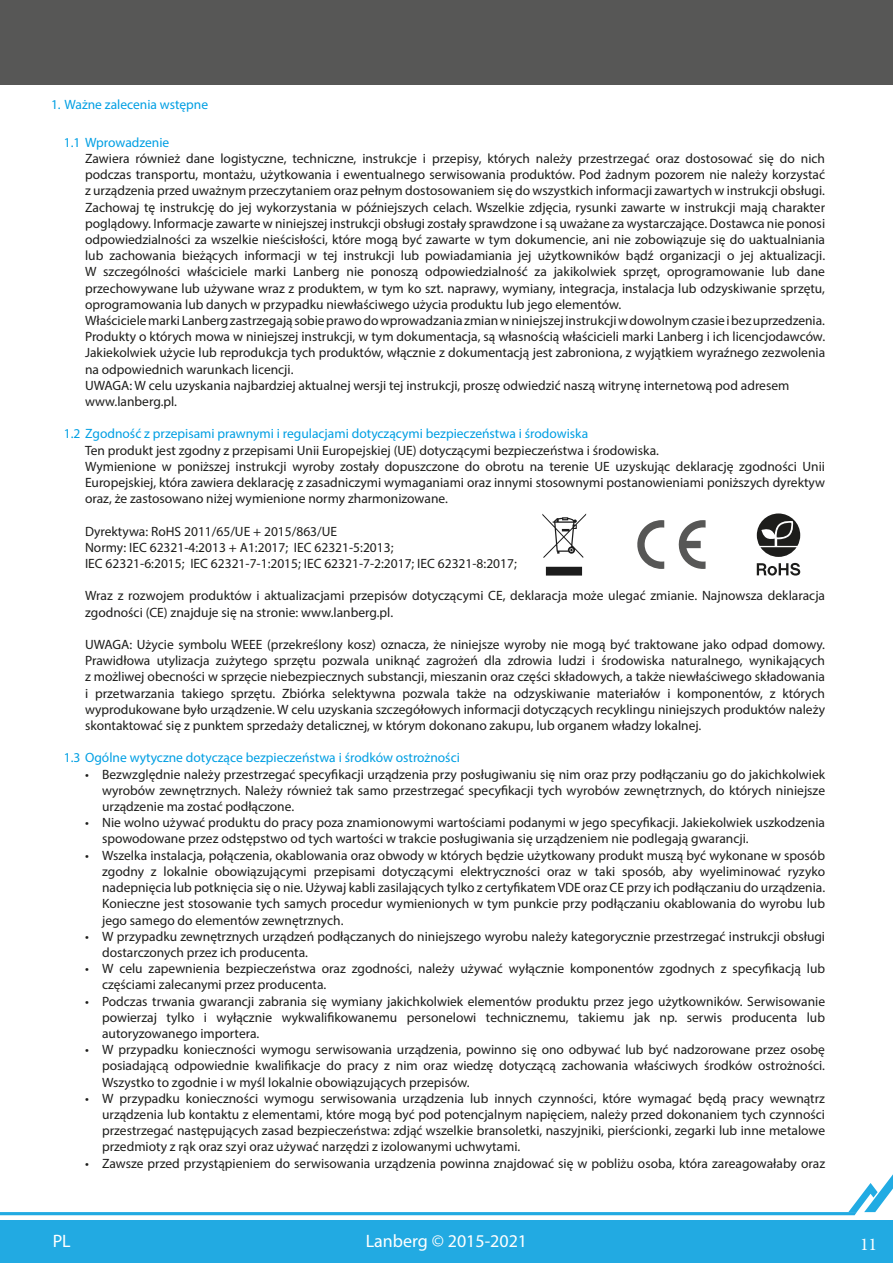
<style>
.page{position:relative;width:893px;height:1263px;background:#fff}
.page>*{position:absolute;margin:0;border:0;box-sizing:border-box;transform-origin:0 0}
.t1{font:18px "Myriad Pro";color:#fff}
.t2{font:18px "Minion Pro";color:#fff}
.t3{font:13.5px/16.2px "Myriad Pro";color:#1d1d1b}
.t4{font:13.5px "Myriad Pro";color:#009fe3}
</style>
<div class="page">
<div style="left:0;top:0;width:893px;height:84px;background:#575756"></div>
<div style="left:0;top:1220px;width:893px;height:43px;background:#22aae2"></div>
<svg style="left:0;top:1174px;width:893px;height:41px"></svg>
<svg style="left:678px;top:520px;width:28px;height:49px"></svg>
<svg style="left:637px;top:520px;width:27px;height:49px"></svg>
<svg style="left:542px;top:513px;width:44px;height:63px"></svg>
<svg style="left:757px;top:563px;width:43px;height:13px"></svg>
<svg style="left:757px;top:513px;width:43px;height:44px"></svg>
<p class="t4" style="left:51px;top:96px;width:159px">1. Ważne zalecenia wstępne</p>
<p class="t4" style="left:64px;top:134px;width:107px">1.1 Wprowadzenie</p>
<p class="t3" style="left:85px;top:150px;width:742px">Zawiera również dane logistyczne, techniczne, instrukcje i przepisy, których należy przestrzegać oraz dostosować się do nich podczas transportu, montażu, użytkowania i ewentualnego serwisowania produktów. Pod żadnym pozorem nie należy korzystać z urządzenia przed uważnym przeczytaniem oraz pełnym dostosowaniem się do wszystkich informacji zawartych w instrukcji obsługi.<br>Zachowaj tę instrukcję do jej wykorzystania w późniejszych celach. Wszelkie zdjęcia, rysunki zawarte w instrukcji mają charakter poglądowy. Informacje zawarte w niniejszej instrukcji obsługi zostały sprawdzone i są uważane za wystarczające. Dostawca nie ponosi odpowiedzialności za wszelkie nieścisłości, które mogą być zawarte w tym dokumencie, ani nie zobowiązuje się do uaktualniania lub zachowania bieżących informacji w tej instrukcji lub powiadamiania jej użytkowników bądź organizacji o jej aktualizacji.<br>W szczególności właściciele marki Lanberg nie ponoszą odpowiedzialność za jakikolwiek sprzęt, oprogramowanie lub dane przechowywane lub używane wraz z produktem, w tym ko szt. naprawy, wymiany, integracja, instalacja lub odzyskiwanie sprzętu, oprogramowania lub danych w przypadku niewłaściwego użycia produktu lub jego elementów.<br>Właściciele marki Lanberg zastrzegają sobie prawo do wprowadzania zmian w niniejszej instrukcji w dowolnym czasie i bez uprzedzenia.<br>Produkty o których mowa w niniejszej instrukcji, w tym dokumentacja, są własnością właścicieli marki Lanberg i ich licencjodawców.<br>Jakiekolwiek użycie lub reprodukcja tych produktów, włącznie z dokumentacją jest zabroniona, z wyjątkiem wyraźnego zezwolenia na odpowiednich warunkach licencji.<br>UWAGA: W celu uzyskania najbardziej aktualnej wersji tej instrukcji, proszę odwiedzić naszą witrynę internetową pod adresem www.lanberg.pl.</p>
<p class="t4" style="left:64px;top:426px;width:526px">1.2 Zgodność z przepisami prawnymi i regulacjami dotyczącymi bezpieczeństwa i środowiska</p>
<p class="t3" style="left:85px;top:442px;width:741px">Ten produkt jest zgodny z przepisami Unii Europejskiej (UE) dotyczącymi bezpieczeństwa i środowiska.<br>Wymienione w poniższej instrukcji wyroby zostały dopuszczone do obrotu na terenie UE uzyskując deklarację zgodności Unii Europejskiej, która zawiera deklarację z zasadniczymi wymaganiami oraz innymi stosownymi postanowieniami poniższych dyrektyw oraz, że zastosowano niżej wymienione normy zharmonizowane.</p>
<p class="t3" style="left:85px;top:523px;width:433px">Dyrektywa: RoHS 2011/65/UE + 2015/863/UE<br>Normy: IEC 62321-4:2013 + A1:2017; IEC 62321-5:2013;<br>IEC 62321-6:2015; IEC 62321-7-1:2015; IEC 62321-7-2:2017; IEC 62321-8:2017;</p>
<p class="t3" style="left:85px;top:588px;width:742px">Wraz z rozwojem produktów i aktualizacjami przepisów dotyczącymi CE, deklaracja może ulegać zmianie. Najnowsza deklaracja zgodności (CE) znajduje się na stronie: www.lanberg.pl.</p>
<p class="t3" style="left:85px;top:636px;width:742px;text-align:justify">UWAGA: Użycie symbolu WEEE (przekreślony kosz) oznacza, że niniejsze wyroby nie mogą być traktowane jako odpad domowy.<br>Prawidłowa utylizacja zużytego sprzętu pozwala uniknąć zagrożeń dla zdrowia ludzi i środowiska naturalnego, wynikających z możliwej obecności w sprzęcie niebezpiecznych substancji, mieszanin oraz części składowych, a także niewłaściwego składowania i przetwarzania takiego sprzętu. Zbiórka selektywna pozwala także na odzyskiwanie materiałów i komponentów, z których wyprodukowane było urządzenie. W celu uzyskania szczegółowych informacji dotyczących recyklingu niniejszych produktów należy skontaktować się z punktem sprzedaży detalicznej, w którym dokonano zakupu, lub organem władzy lokalnej.</p>
<p class="t4" style="left:64px;top:750px;width:398px">1.3 Ogólne wytyczne dotyczące bezpieczeństwa i środków ostrożności</p>
<p class="t3" style="left:102px;top:766px;width:725px;text-align:justify;text-indent:-17px">• Bezwzględnie należy przestrzegać specyfikacji urządzenia przy posługiwaniu się nim oraz przy podłączaniu go do jakichkolwiek wyrobów zewnętrznych. Należy również tak samo przestrzegać specyfikacji tych wyrobów zewnętrznych, do których niniejsze urządzenie ma zostać podłączone.</p>
<p class="t3" style="left:102px;top:814px;width:724px;text-indent:-17px">• Nie wolno używać produktu do pracy poza znamionowymi wartościami podanymi w jego specyfikacji. Jakiekolwiek uszkodzenia spowodowane przez odstępstwo od tych wartości w trakcie posługiwania się urządzeniem nie podlegają gwarancji.</p>
<p class="t3" style="left:102px;top:847px;width:725px;text-align:justify;text-indent:-17px">• Wszelka instalacja, połączenia, okablowania oraz obwody w których będzie użytkowany produkt muszą być wykonane w sposób zgodny z lokalnie obowiązującymi przepisami dotyczącymi elektryczności oraz w taki sposób, aby wyeliminować ryzyko nadepnięcia lub potknięcia się o nie. Używaj kabli zasilających tylko z certyfikatem VDE oraz CE przy ich podłączaniu do urządzenia.<br>Konieczne jest stosowanie tych samych procedur wymienionych w tym punkcie przy podłączaniu okablowania do wyrobu lub jego samego do elementów zewnętrznych.</p>
<p class="t3" style="left:102px;top:928px;width:725px;text-indent:-17px">• W przypadku zewnętrznych urządzeń podłączanych do niniejszego wyrobu należy kategorycznie przestrzegać instrukcji obsługi dostarczonych przez ich producenta.</p>
<p class="t3" style="left:102px;top:960px;width:725px;text-indent:-17px">• W celu zapewnienia bezpieczeństwa oraz zgodności, należy używać wyłącznie komponentów zgodnych z specyfikacją lub częściami zalecanymi przez producenta.</p>
<p class="t3" style="left:102px;top:993px;width:724px;text-align:justify;text-indent:-17px">• Podczas trwania gwarancji zabrania się wymiany jakichkolwiek elementów produktu przez jego użytkowników. Serwisowanie powierzaj tylko i wyłącznie wykwalifikowanemu personelowi technicznemu, takiemu jak np. serwis producenta lub autoryzowanego importera.</p>
<p class="t3" style="left:102px;top:1041px;width:724px;text-align:justify;text-indent:-17px">• W przypadku konieczności wymogu serwisowania urządzenia, powinno się ono odbywać lub być nadzorowane przez osobę posiadającą odpowiednie kwalifikacje do pracy z nim oraz wiedzę dotyczącą zachowania właściwych środków ostrożności.<br>Wszystko to zgodnie i w myśl lokalnie obowiązujących przepisów.</p>
<p class="t3" style="left:102px;top:1090px;width:724px;text-align:justify;text-indent:-17px">• W przypadku konieczności wymogu serwisowania urządzenia lub innych czynności, które wymagać będą pracy wewnątrz urządzenia lub kontaktu z elementami, które mogą być pod potencjalnym napięciem, należy przed dokonaniem tych czynności przestrzegać następujących zasad bezpieczeństwa: zdjąć wszelkie bransoletki, naszyjniki, pierścionki, zegarki lub inne metalowe przedmioty z rąk oraz szyi oraz używać narzędzi z izolowanymi uchwytami.</p>
<p class="t3" style="left:85px;top:1155px;width:741px">• Zawsze przed przystąpieniem do serwisowania urządzenia powinna znajdować się w pobliżu osoba, która zareagowałaby oraz</p>
<h1 class="t1" style="left:53px;top:1229px;width:20px">PL</h1>
<h1 class="t1" style="left:366px;top:1229px;width:163px">Lanberg © 2015-2021</h1>
<h1 class="t2" style="left:860px;top:1232px;width:19px">11</h1>
</div>
